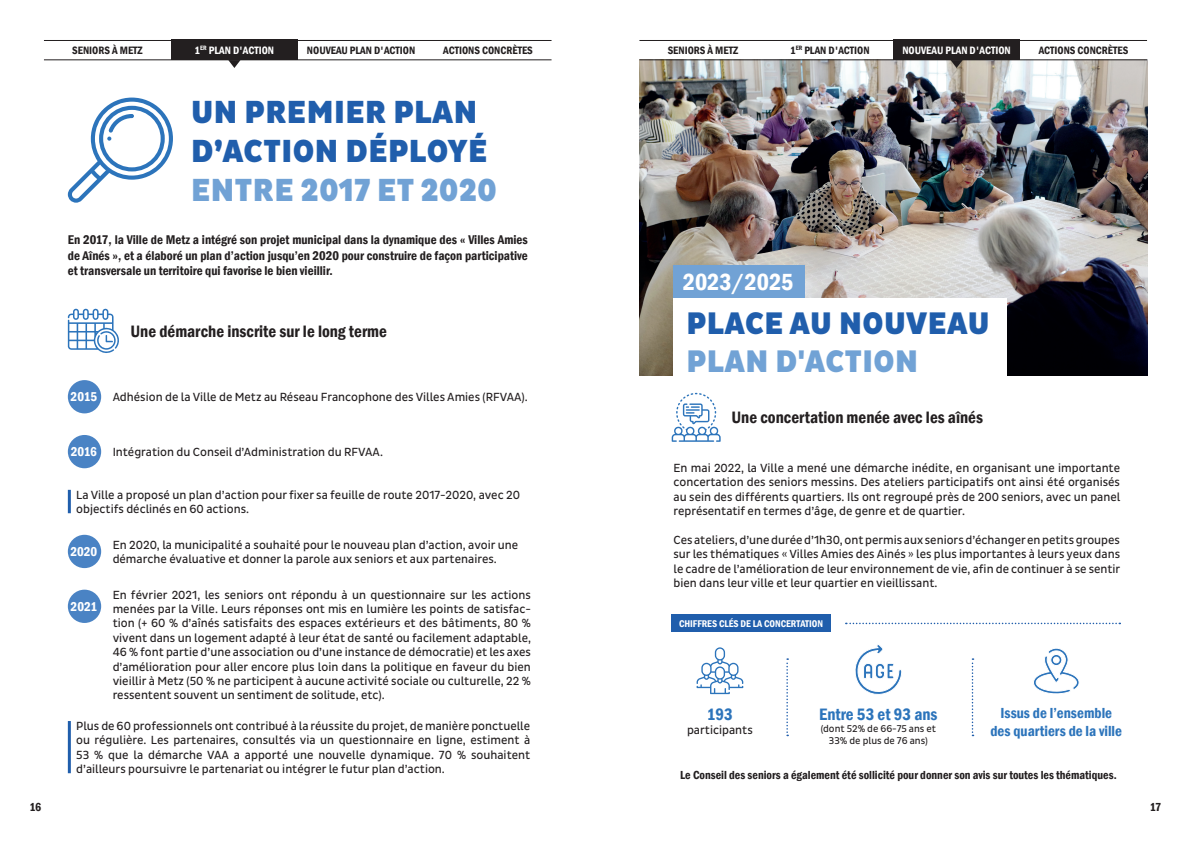
<style>
.page{position:relative;width:1191px;height:842px;background:#fff}
.page>*{position:absolute;margin:0;border:0;box-sizing:border-box;transform-origin:0 0}
.t1{font:900 32.5px/39.1px "Pluto Sans Cond";letter-spacing:.015em;color:#205eac}
.t2{font:900 32.5px "Pluto Sans Cond";color:#71a2d5}
.t3{font:900 31.8px "Pluto Sans Cond";letter-spacing:.015em;color:#205eac}
.t4{font:900 31.8px "Pluto Sans Cond";letter-spacing:.015em;color:#71a2d5}
.t5{font:600 condensed 24px "Franklin Gothic";color:#fff}
.t6{font:600 condensed 17px "Franklin Gothic";color:#231f20}
.t7{font:600 condensed 17px "Franklin Gothic";color:#2c74bb}
.t8{font:600 condensed 15px/18px "Franklin Gothic";color:#2c74bb;text-align:center}
.t9{font:600 condensed 13.2px "Franklin Gothic";color:#fff}
.t10{font:600 condensed 13px/15.6px "Franklin Gothic";color:#231f20;text-align:justify}
.t11{font:12px/14.4px "Pluto Sans Cond";color:#231f20;text-align:justify}
.t12{font:600 condensed 12px "Franklin Gothic";color:#231f20}
.t13{font:600 condensed 11px "Franklin Gothic";color:#231f20}
.t14{font:600 condensed 11px "Franklin Gothic";color:#fff}
.t15{font:10px/12px "Pluto Sans Cond";color:#231f20;text-align:center}
.t16{font:600 condensed 10px "Franklin Gothic";color:#fff}
.s1{font-family:"Franklin Gothic";font-weight:600;font-stretch:condensed;font-size:13.2px;color:#fff}
</style>
<div class="page">
<img style="left:639px;top:61px;width:508px;height:314px">
<div style="left:68px;top:380px;width:33px;height:33px;background:#4a83c4;border-radius:50%"></div>
<div style="left:68px;top:435px;width:33px;height:33px;background:#4a83c4;border-radius:50%"></div>
<div style="left:68px;top:535px;width:33px;height:33px;background:#4a83c4;border-radius:50%"></div>
<div style="left:68px;top:590px;width:33px;height:33px;background:#4a83c4;border-radius:50%"></div>
<hr style="left:68px;top:490px;width:3px;height:23px;background:#205eac">
<hr style="left:68px;top:721px;width:3px;height:52px;background:#205eac">
<div style="left:673px;top:298px;width:333px;height:85px;background:#fff"></div>
<svg style="left:68px;top:98px;width:105px;height:105px"></svg>
<div style="left:673px;top:265px;width:132px;height:33px;background:#71a2d5"></div>
<svg style="left:696px;top:647px;width:47px;height:47px"></svg>
<svg style="left:971px;top:658px;width:2px;height:78px"></svg>
<svg style="left:786px;top:658px;width:2px;height:78px"></svg>
<svg style="left:846px;top:623px;width:274px;height:1px"></svg>
<div style="left:671px;top:615px;width:160px;height:17px;background:#205eac"></div>
<svg style="left:1033px;top:648px;width:46px;height:46px"></svg>
<svg style="left:671px;top:393px;width:49px;height:49px"></svg>
<svg style="left:68px;top:308px;width:51px;height:45px"></svg>
<svg style="left:855px;top:644px;width:47px;height:51px"></svg>
<hr style="left:44px;top:40px;width:507px;height:1px;background:#231f20">
<hr style="left:44px;top:60px;width:507px;height:1px;background:#231f20">
<svg style="left:228px;top:60px;width:12px;height:8px"></svg>
<div style="left:171px;top:40px;width:127px;height:20px;background:#231f20"></div>
<hr style="left:639px;top:40px;width:508px;height:1px;background:#231f20">
<hr style="left:639px;top:60px;width:508px;height:1px;background:#231f20">
<svg style="left:950px;top:60px;width:12px;height:8px"></svg>
<div style="left:893px;top:40px;width:127px;height:20px;background:#231f20"></div>
<p class="t13" style="left:72px;top:43px;width:72px">SENIORS À METZ</p>
<p class="t14" style="left:195px;top:43px;width:81px">1<sup>ER</sup> PLAN D'ACTION</p>
<p class="t13" style="left:307px;top:43px;width:110px">NOUVEAU PLAN D'ACTION</p>
<p class="t13" style="left:443px;top:43px;width:91px">ACTIONS CONCRÈTES</p>
<p class="t13" style="left:667px;top:43px;width:72px">SENIORS À METZ</p>
<p class="t13" style="left:790px;top:43px;width:81px">1<sup>ER</sup> PLAN D'ACTION</p>
<p class="t14" style="left:902px;top:43px;width:110px">NOUVEAU PLAN D'ACTION</p>
<p class="t13" style="left:1038px;top:43px;width:91px">ACTIONS CONCRÈTES</p>
<h1 class="t1" style="left:191px;top:94px;width:298px">UN PREMIER PLAN<br>D’ACTION DÉPLOYÉ</h1>
<h1 class="t2" style="left:191px;top:172px;width:307px">ENTRE 2017 ET 2020</h1>
<p class="t10" style="left:68px;top:232px;width:461px">En 2017, la Ville de Metz a intégré son projet municipal dans la dynamique des « Villes Amies de Aînés », et a élaboré un plan d’action jusqu’en 2020 pour construire de façon participative et transversale un territoire qui favorise le bien vieillir.</p>
<h3 class="t6" style="left:130px;top:320px;width:258px">Une démarche inscrite sur le long terme</h3>
<p class="t11" style="left:71px;top:390px;width:459px"><span class="s1">2015</span> Adhésion de la Ville de Metz au Réseau Francophone des Villes Amies (RFVAA).</p>
<p class="t11" style="left:71px;top:445px;width:314px"><span class="s1">2016</span> Intégration du Conseil d’Administration du RFVAA.</p>
<p class="t11" style="left:76px;top:488px;width:445px">La Ville a proposé un plan d’action pour fixer sa feuille de route 2017-2020, avec 20 objectifs déclinés en 60 actions.</p>
<p class="t9" style="left:70px;top:543px;width:28px">2020</p>
<p class="t11" style="left:113px;top:538px;width:407px">En 2020, la municipalité a souhaité pour le nouveau plan d’action, avoir une démarche évaluative et donner la parole aux seniors et aux partenaires.</p>
<p class="t9" style="left:71px;top:598px;width:28px">2021</p>
<p class="t11" style="left:113px;top:588px;width:420px">En février 2021, les seniors ont répondu à un questionnaire sur les actions menées par la Ville. Leurs réponses ont mis en lumière les points de satisfac&shy;tion (+ 60 % d’aînés satisfaits des espaces extérieurs et des bâtiments, 80 % vivent dans un logement adapté à leur état de santé ou facilement adaptable, 46 % font partie d’une association ou d’une instance de démocratie) et les axes d’amélioration pour aller encore plus loin dans la politique en faveur du bien vieillir à Metz (50 % ne participent à aucune activité sociale ou culturelle, 22 % ressentent souvent un sentiment de solitude, etc).</p>
<p class="t11" style="left:76px;top:719px;width:455px">Plus de 60 professionnels ont contribué à la réussite du projet, de manière ponctuelle ou régulière. Les partenaires, consultés via un questionnaire en ligne, estiment à 53 % que la démarche VAA a apporté une nouvelle dynamique. 70 % souhaitent d’ailleurs poursuivre le partenariat ou intégrer le futur plan d’action.</p>
<h3 class="t5" style="left:682px;top:266px;width:112px">2023/2025</h3>
<h2 class="t3" style="left:686px;top:305px;width:304px">PLACE AU NOUVEAU</h2>
<h2 class="t4" style="left:686px;top:343px;width:233px">PLAN D'ACTION</h2>
<h3 class="t6" style="left:731px;top:406px;width:253px">Une concertation menée avec les aînés</h3>
<p class="t11" style="left:673px;top:461px;width:448px">En mai 2022, la Ville a mené une démarche inédite, en organisant une importante concertation des seniors messins. Des ateliers participatifs ont ainsi été organisés au sein des différents quartiers. Ils ont regroupé près de 200 seniors, avec un panel représentatif en termes d’âge, de genre et de quartier.</p>
<p class="t11" style="left:673px;top:533px;width:448px">Ces ateliers, d’une durée d’1h30, ont permis aux seniors d’échanger en petits groupes sur les thématiques « Villes Amies des Ainés » les plus importantes à leurs yeux dans le cadre de l’amélioration de leur environnement de vie, afin de continuer à se sentir bien dans leur ville et leur quartier en vieillissant.</p>
<p class="t16" style="left:679px;top:617px;width:146px">CHIFFRES CLÉS DE LA CONCERTATION</p>
<h3 class="t7" style="left:707px;top:702px;width:27px">193</h3>
<p class="t11" style="left:687px;top:723px;width:67px">participants</p>
<p class="t12" style="left:680px;top:767px;width:438px">Le Conseil des seniors a également été sollicité pour donner son avis sur toutes les thématiques.</p>
<h3 class="t7" style="left:819px;top:702px;width:120px">Entre 53 et 93 ans</h3>
<p class="t15" style="left:820px;top:722px;width:117px">(dont 52% de 66-75 ans et<br>33% de plus de 76 ans)</p>
<p class="t8" style="left:990px;top:704px;width:133px">Issus de l’ensemble des quartiers de la ville</p>
<p class="t12" style="left:29px;top:799px;width:13px">16</p>
<p class="t12" style="left:1149px;top:799px;width:13px">17</p>
</div>
